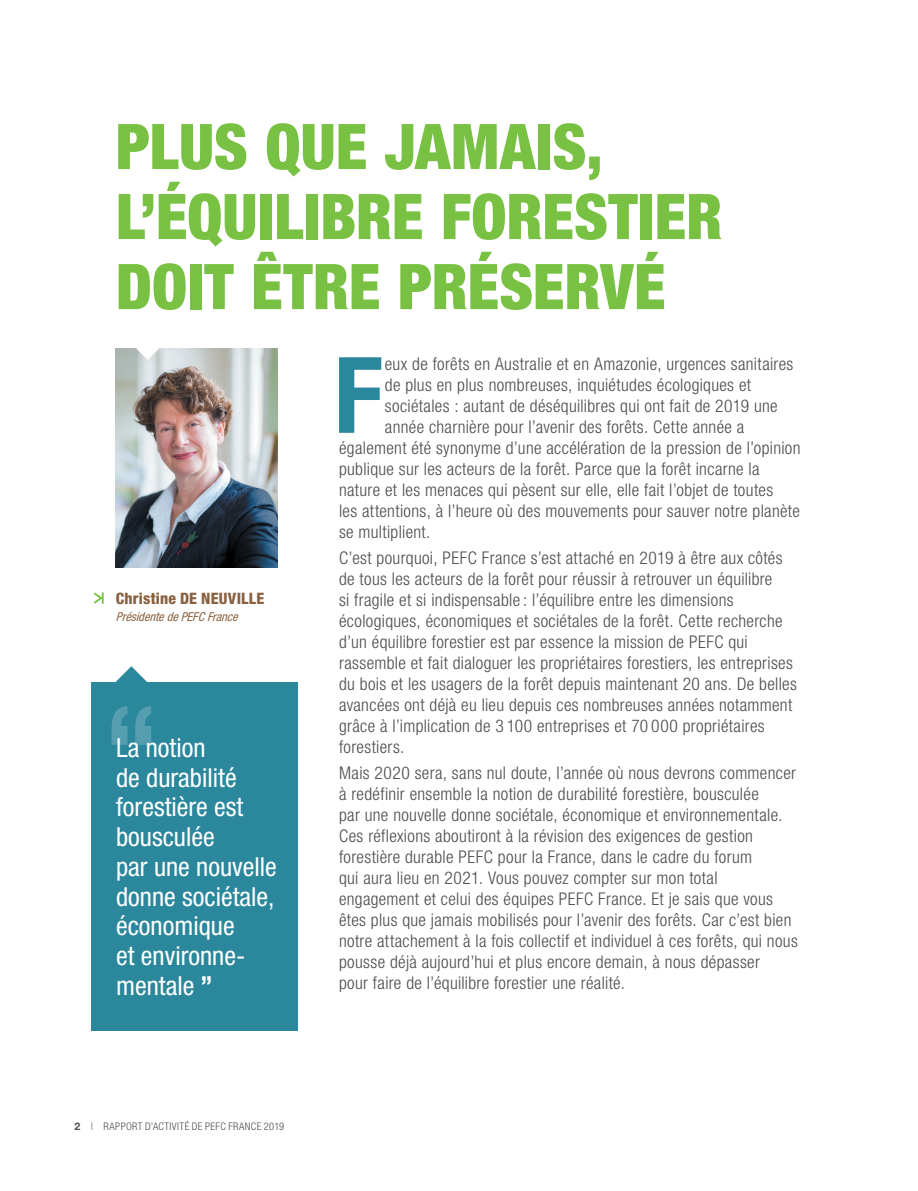
<style>
.page{position:relative;width:918px;height:1191px;background:#fff}
.page>*{position:absolute;margin:0;border:0;box-sizing:border-box;transform-origin:0 0}
.t1{font:700 condensed 121.1px "Helvetica Neue LT Std";color:#fff}
.t2{font:700 condensed 105.7px "Helvetica Neue LT Std";color:#2b879c}
.t3{font:900 condensed 63px/70px "Helvetica Neue LT Std";color:#79c142}
.t4{font:condensed 26.25px/29.8px "Helvetica Neue LT Std";color:#fff}
.t5{font:300 condensed 17.5px/21px "Helvetica Neue LT Std";letter-spacing:.02em;color:#4b4c4d}
.t6{font:800 condensed 15.75px "Helvetica Neue LT Std";letter-spacing:.01em;color:#886140}
.t7{font:italic condensed 12.25px "Helvetica Neue LT Std";color:#886140}
.t8{font:300 condensed 10.5px "Helvetica Neue LT Std";letter-spacing:.035em;color:#4b4c4d}
.s1{font-weight:700}
.s2{font-weight:700;font-stretch:normal}
</style>
<div class="page">
<img style="left:116px;top:349px;width:162px;height:219px">
<svg style="left:136px;top:348px;width:23px;height:12px"></svg>
<svg style="left:94px;top:592px;width:10px;height:11px"></svg>
<div style="left:91px;top:682px;width:207px;height:348px;background:#2b879c"></div>
<svg style="left:115px;top:666px;width:32px;height:16px"></svg>
<p class="t3" style="left:116px;top:111px;width:608px">PLUS QUE JAMAIS,<br>L’ÉQUILIBRE FORESTIER<br>DOIT ÊTRE PRÉSERVÉ</p>
<p class="t6" style="left:116px;top:588px;width:150px">Christine DE NEUVILLE</p>
<p class="t7" style="left:116px;top:610px;width:127px">PrésidentedePEFCFrance</p>
<h1 class="t1" style="left:103px;top:676px;width:58px">“</h1>
<p class="t4" style="left:116px;top:732px;width:162px">La notion<br>de durabilité forestière est bousculée<br>par une nouvelle donne sociétale, économique<br>et environne&shy;mentale <span class="s1">”</span></p>
<p class="t8" style="left:74px;top:1120px;width:211px"><span class="s2">2</span> | RAPPORT D’ACTIVITÉ DE PEFC FRANCE 2019</p>
<p class="t2" style="left:334px;top:331px;width:50px">F</p>
<p class="t5" style="left:385px;top:353px;width:410px">eux de forêts en Australie et en Amazonie, urgences sanitaires</p>
<p class="t5" style="left:385px;top:374px;width:368px">de plus en plus nombreuses, inquiétudes écologiques et</p>
<p class="t5" style="left:385px;top:395px;width:394px">sociétales : autant de déséquilibres qui ont fait de 2019 une</p>
<p class="t5" style="left:385px;top:416px;width:361px">année charnière pour l’avenir des forêts. Cette année a</p>
<p class="t5" style="left:339px;top:437px;width:463px">également été synonyme d’une accélération de la pression de l’opinion</p>
<p class="t5" style="left:339px;top:458px;width:422px">publique sur les acteurs de la forêt. Parce que la forêt incarne la</p>
<p class="t5" style="left:339px;top:479px;width:435px">nature et les menaces qui pèsent sur elle, elle fait l’objet de toutes</p>
<p class="t5" style="left:339px;top:500px;width:462px">les attentions, à l’heure où des mouvements pour sauver notre planète</p>
<p class="t5" style="left:339px;top:521px;width:93px">se multiplient.</p>
<p class="t5" style="left:339px;top:547px;width:459px">C’est pourquoi, PEFC France s’est attaché en 2019 à être aux côtés de tous les acteurs de la forêt pour réussir à retrouver un équilibre<br>si fragile et si indispensable : l’équilibre entre les dimensions écologiques, économiques et sociétales de la forêt. Cette recherche d’un équilibre forestier est par essence la mission de PEFC qui rassemble et fait dialoguer les propriétaires forestiers, les entreprises du bois et les usagers de la forêt depuis maintenant 20 ans. De belles avancées ont déjà eu lieu depuis ces nombreuses années notamment grâce à l’implication de 3 100 entreprises et 70 000 propriétaires forestiers.</p>
<p class="t5" style="left:339px;top:762px;width:460px">Mais 2020 sera, sans nul doute, l’année où nous devrons commencer à redéfinir ensemble la notion de durabilité forestière, bousculée<br>par une nouvelle donne sociétale, économique et environnementale.<br>Ces réflexions aboutiront à la révision des exigences de gestion forestière durable PEFC pour la France, dans le cadre du forum<br>qui aura lieu en 2021. Vous pouvez compter sur mon total engagement et celui des équipes PEFC France. Et je sais que vous êtes plus que jamais mobilisés pour l’avenir des forêts. Car c’est bien notre attachement à la fois collectif et individuel à ces forêts, qui nous pousse déjà aujourd’hui et plus encore demain, à nous dépasser<br>pour faire de l’équilibre forestier une réalité.</p>
</div>
